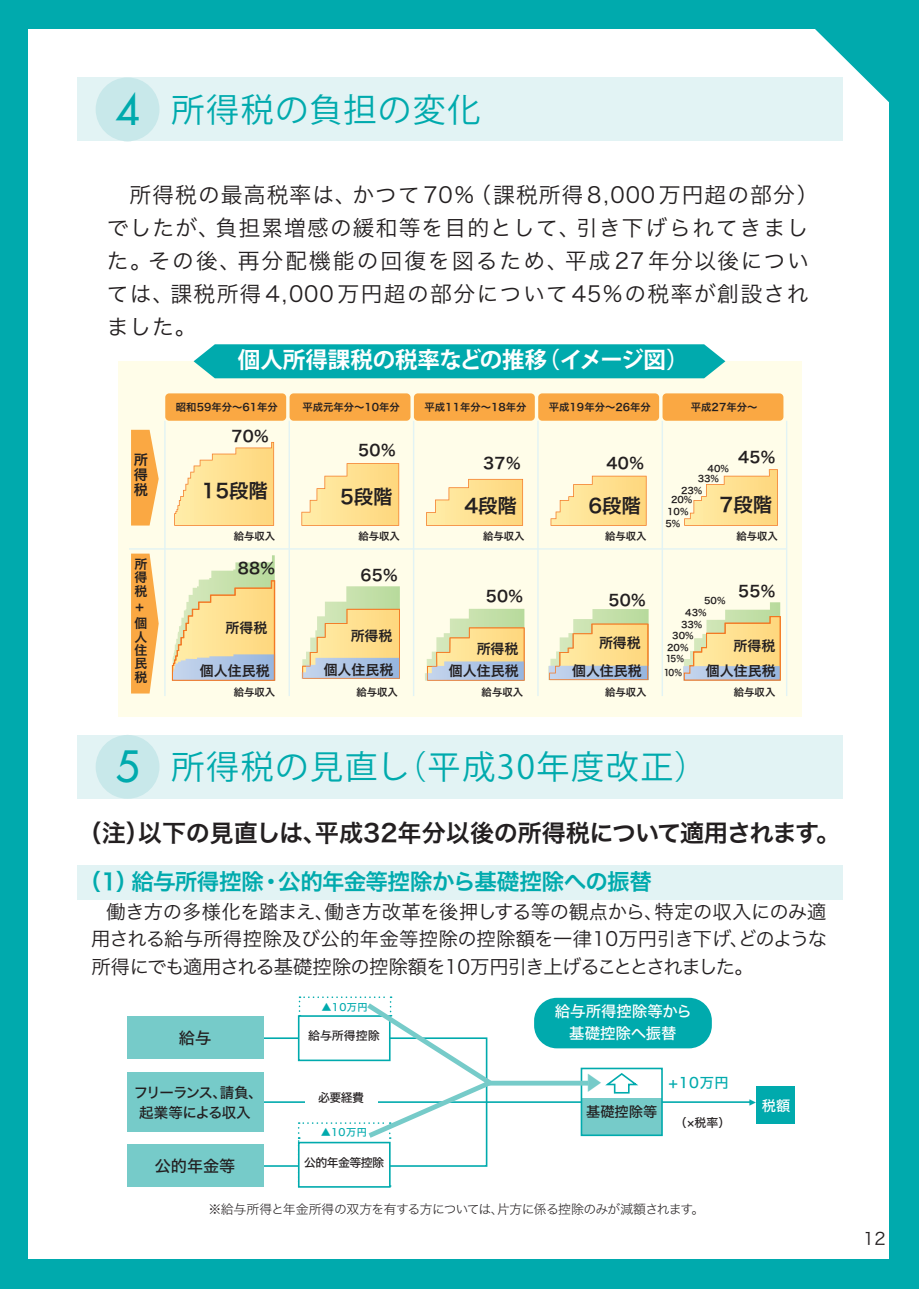
<style>
.page{position:relative;width:919px;height:1289px;background:#fff}
.page>*{position:absolute;margin:0;border:0;box-sizing:border-box;transform-origin:0 0}
.t1{font:42px "Futura";color:#00aaad}
.t2{font:33px "Koz Go Pr 6 N";letter-spacing:.05em;color:#00aaad}
.t3{font:24.15px "Hira Kaku Pro W6";letter-spacing:-.02em;color:#231f20}
.t4{font:22.5px "Hira Kaku Pro W6";letter-spacing:-.02em;color:#00aaad}
.t5{font:700 22.5px "Koz Go Pr 6 N";letter-spacing:-.01em;color:#fff}
.t6{font:21.75px/33px "Hira Kaku Pro W3";letter-spacing:.065em;color:#231f20}
.t7{font:19.35px/27.5px "Hira Kaku Pro W3";letter-spacing:-.065em;color:#231f20;text-align:justify}
.t8{font:19.35px "Hira Kaku Pro W6";color:#231f20}
.t9{font:19.05px "Koz Go Pr 6 N";color:#76cbc9;scale:1.06 1}
.t10{font:16.95px "Hira Kaku Pro W3";color:#231f20}
.t11{font:16.05px "Hiragino Sans W5";color:#231f20}
.t12{font:15.45px "Hira Kaku Pro W6";letter-spacing:.02em;color:#231f20}
.t13{font:15.45px/22.5px "Hiragino Sans W5";color:#fff;text-align:center}
.t14{font:14.55px/20.1px "Hiragino Sans W5";letter-spacing:-.055em;color:#231f20;text-align:center}
.t15{font:14.25px "Hiragino Sans W5";color:#231f20}
.t16{font:14.25px "Hiragino Sans W5";color:#00aaad}
.t17{font:14.25px/14.9px "Hira Kaku Pro W6";color:#231f20;text-align:justify}
.t18{font:14.25px "Hiragino Sans W5";color:#fff}
.t19{font:13.95px/21.8px "Hira Kaku Pro W6";color:#231f20;text-align:right}
.t20{font:12.9px "Hiragino Sans W2";letter-spacing:-.05em;color:#231f20}
.t21{font:12.9px/13.5px "Hira Kaku Pro W6";color:#231f20;text-align:justify}
.t22{font:11.85px "Hiragino Sans W5";letter-spacing:-.05em;color:#231f20}
.t23{font:10.35px "Hira Kaku Pro W6";color:#231f20}
.t24{font:10.2px "Hiragino Sans W5";letter-spacing:.05em;color:#00aaad}
.t25{font:9px/9.8px "Hira Kaku Pro W6";color:#231f20}
.t26{font:9px/13.8px "Hira Kaku Pro W6";color:#231f20;scale:.9 1}
.t27{font:6.6px "Koz Go Pr 6 N";color:#00aaad;scale:1.5 1}
</style>
<div class="page">
<div style="left:118px;top:361px;width:683px;height:355px;background:#fffde9"></div>
<div style="left:77px;top:865px;width:765px;height:34px;background:#e2f3f4"></div>
<svg style="left:815px;top:29px;width:74px;height:90px"></svg>
<hr style="left:259px;top:1101px;width:492px;height:1px;background:#00aaad">
<div style="left:127px;top:1016px;width:136px;height:43px;background:#76cbc9"></div>
<div style="left:756px;top:1085px;width:39px;height:38px;background:#00aaad"></div>
<div style="left:581px;top:1068px;width:81px;height:67px;background:#76cbc9"></div>
<div style="left:298px;top:1141px;width:92px;height:46px;border:2px solid #00aaad"></div>
<div style="left:127px;top:1144px;width:136px;height:42px;background:#76cbc9"></div>
<div style="left:127px;top:1072px;width:136px;height:59px;background:#76cbc9"></div>
<div style="left:534px;top:997px;width:177px;height:51px;background:#00aaad;border-radius:23px"></div>
<div style="left:581px;top:1068px;width:81px;height:30px;background:#fff"></div>
<div style="left:580px;top:1067px;width:82px;height:69px;border:2px solid #00aaad"></div>
<svg style="left:605px;top:1073px;width:33px;height:21px"></svg>
<svg style="left:247px;top:996px;width:253px;height:190px"></svg>
<div style="left:488px;top:1080px;width:100px;height:5px;background:#76cbc9"></div>
<svg style="left:193px;top:344px;width:532px;height:34px;background:#0caeb0"></svg>
<svg style="left:131px;top:430px;width:28px;height:95px"></svg>
<svg style="left:131px;top:553px;width:28px;height:140px"></svg>
<svg style="left:426px;top:479px;width:97px;height:46px"></svg>
<svg style="left:301px;top:463px;width:98px;height:62px"></svg>
<svg style="left:174px;top:442px;width:100px;height:83px"></svg>
<svg style="left:550px;top:476px;width:96px;height:49px"></svg>
<svg style="left:684px;top:469px;width:93px;height:56px"></svg>
<div style="left:165px;top:393px;width:121px;height:28px;background:#faa843;border-radius:4px"></div>
<div style="left:289px;top:393px;width:121px;height:28px;background:#faa843;border-radius:4px"></div>
<div style="left:414px;top:393px;width:120px;height:28px;background:#faa843;border-radius:4px"></div>
<div style="left:538px;top:393px;width:121px;height:28px;background:#faa843;border-radius:4px"></div>
<div style="left:662px;top:393px;width:121px;height:28px;background:#faa843;border-radius:4px"></div>
<svg style="left:683px;top:602px;width:97px;height:78px"></svg>
<svg style="left:548px;top:609px;width:100px;height:71px"></svg>
<svg style="left:425px;top:609px;width:99px;height:71px"></svg>
<svg style="left:301px;top:586px;width:99px;height:93px"></svg>
<svg style="left:172px;top:555px;width:103px;height:126px"></svg>
<hr style="left:164px;top:421px;width:2px;height:275px;background:#e2f3f4">
<hr style="left:288px;top:421px;width:2px;height:275px;background:#e2f3f4">
<hr style="left:413px;top:421px;width:1px;height:275px;background:#e2f3f4">
<hr style="left:537px;top:421px;width:1px;height:275px;background:#e2f3f4">
<hr style="left:661px;top:421px;width:2px;height:275px;background:#e2f3f4">
<hr style="left:785px;top:421px;width:2px;height:275px;background:#e2f3f4">
<hr style="left:129px;top:548px;width:657px;height:1px;background:#e2f3f4">
<div style="left:77px;top:77px;width:765px;height:64px;background:#e2f3f4"></div>
<div style="left:77px;top:734px;width:765px;height:64px;background:#e2f3f4"></div>
<div style="left:96px;top:77px;width:63px;height:64px;background:#c8e8ea;border-radius:50%"></div>
<div style="left:96px;top:735px;width:63px;height:63px;background:#c8e8ea;border-radius:50%"></div>
<div style="left:0;top:0;width:918px;height:29px;background:#00aaad"></div>
<div style="left:0;top:1258px;width:918px;height:30px;background:#00aaad"></div>
<div style="left:0;top:0;width:28px;height:1286px;background:#00aaad"></div>
<div style="left:889px;top:0;width:29px;height:1288px;background:#00aaad"></div>
<h1 class="t1" style="left:115px;top:82px;width:26px">4</h1>
<h1 class="t1" style="left:115px;top:82px;width:26px">1</h1>
<h2 class="t2" style="left:171px;top:91px;width:310px">所得税の負担の変化</h2>
<p class="t6" style="left:107px;top:176px;width:713px">　所得税の最高税率は、かつて70%（課税所得8,000万円超の部分）でしたが、負担累増感の緩和等を目的として、引き下げられてきました。その後、再分配機能の回復を図るため、平成27年分以後については、課税所得4,000万円超の部分について45%の税率が創設されました。</p>
<p class="t5" style="left:238px;top:347px;width:452px">個人所得課税の税率などの推移（イメージ図）</p>
<p class="t23" style="left:176px;top:398px;width:103px">昭和59年分～61年分</p>
<p class="t23" style="left:302px;top:398px;width:99px">平成元年分～10年分</p>
<p class="t23" style="left:424px;top:398px;width:103px">平成11年分～18年分</p>
<p class="t23" style="left:549px;top:398px;width:103px">平成19年分～26年分</p>
<p class="t23" style="left:691px;top:398px;width:68px">平成27年分～</p>
<p class="t17" style="left:134px;top:452px;width:15px">所得税</p>
<p class="t12" style="left:231px;top:422px;width:39px">70%</p>
<p class="t12" style="left:358px;top:436px;width:39px">50%</p>
<p class="t8" style="left:201px;top:472px;width:68px">15段階</p>
<p class="t8" style="left:340px;top:479px;width:54px">5段階</p>
<p class="t12" style="left:483px;top:449px;width:39px">37%</p>
<p class="t12" style="left:606px;top:449px;width:39px">40%</p>
<p class="t12" style="left:738px;top:443px;width:39px">45%</p>
<p class="t25" style="left:707px;top:463px;width:23px">40%</p>
<p class="t25" style="left:697px;top:473px;width:23px">33%</p>
<p class="t25" style="left:671px;top:485px;width:33px;text-indent:10px">23%<br>20%</p>
<p class="t8" style="left:464px;top:488px;width:54px">4段階</p>
<p class="t8" style="left:588px;top:488px;width:54px">6段階</p>
<p class="t8" style="left:719px;top:487px;width:54px">7段階</p>
<p class="t25" style="left:667px;top:506px;width:23px">10%</p>
<p class="t25" style="left:665px;top:518px;width:16px">5%</p>
<p class="t23" style="left:234px;top:526px;width:43px">給与収入</p>
<p class="t23" style="left:358px;top:526px;width:43px">給与収入</p>
<p class="t23" style="left:483px;top:526px;width:43px">給与収入</p>
<p class="t23" style="left:605px;top:526px;width:43px">給与収入</p>
<p class="t23" style="left:736px;top:526px;width:43px">給与収入</p>
<p class="t21" style="left:135px;top:556px;width:14px">所得税</p>
<p class="t21" style="left:148px;top:602px;width:10px;rotate:90deg">+</p>
<p class="t21" style="left:135px;top:616px;width:14px">個人住民税</p>
<p class="t12" style="left:238px;top:554px;width:39px">88%</p>
<p class="t12" style="left:360px;top:561px;width:39px">65%</p>
<p class="t19" style="left:225px;top:616px;width:43px">所得税</p>
<p class="t19" style="left:200px;top:659px;width:71px">個人住民税</p>
<p class="t19" style="left:350px;top:624px;width:43px">所得税</p>
<p class="t19" style="left:323px;top:658px;width:71px">個人住民税</p>
<p class="t12" style="left:486px;top:582px;width:39px">50%</p>
<p class="t12" style="left:608px;top:586px;width:39px">50%</p>
<p class="t19" style="left:449px;top:637px;width:71px">所得税<br>個人住民税</p>
<p class="t19" style="left:572px;top:628px;width:71px;line-height:27.5px">所得税<br>個人住民税</p>
<p class="t25" style="left:704px;top:595px;width:23px">50%</p>
<p class="t25" style="left:685px;top:607px;width:23px">43%</p>
<p class="t25" style="left:681px;top:619px;width:23px">33%</p>
<p class="t25" style="left:672px;top:630px;width:23px">30%</p>
<p class="t25" style="left:667px;top:642px;width:23px">20%</p>
<p class="t12" style="left:738px;top:577px;width:39px">55%</p>
<p class="t19" style="left:733px;top:634px;width:43px">所得税</p>
<p class="t26" style="left:664px;top:652px;width:24px">15%<br>10%</p>
<p class="t19" style="left:705px;top:659px;width:71px">個人住民税</p>
<p class="t23" style="left:234px;top:682px;width:43px">給与収入</p>
<p class="t23" style="left:605px;top:682px;width:43px">給与収入</p>
<p class="t23" style="left:734px;top:682px;width:43px">給与収入</p>
<p class="t23" style="left:356px;top:682px;width:43px">給与収入</p>
<p class="t23" style="left:481px;top:682px;width:43px">給与収入</p>
<h1 class="t1" style="left:115px;top:739px;width:26px">5</h1>
<h1 class="t1" style="left:115px;top:739px;width:26px">1</h1>
<h2 class="t2" style="left:171px;top:748px;width:537px">所得税の見直し（平成30年度改正）</h2>
<p class="t3" style="left:78px;top:811px;width:764px">（注）以下の見直しは、平成32年分以後の所得税について適用されます。</p>
<p class="t4" style="left:78px;top:861px;width:575px">（１）給与所得控除・公的年金等控除から基礎控除への振替</p>
<p class="t7" style="left:91px;top:896px;width:737px;text-indent:15px">働き方の多様化を踏まえ、働き方改革を後押しする等の観点から、特定の収入にのみ適用される給与所得控除及び公的年金等控除の控除額を一律10万円引き下げ、どのような所得にでも適用される基礎控除の控除額を10万円引き上げることとされました。</p>
<p class="t11" style="left:179px;top:1023px;width:34px">給与</p>
<p class="t14" style="left:134px;top:1081px;width:131px">フリーランス、請負、起業等による収入</p>
<p class="t11" style="left:155px;top:1151px;width:82px">公的年金等</p>
<p class="t24" style="left:321px;top:997px;width:48px">▲10万円</p>
<p class="t22" style="left:308px;top:1025px;width:73px">給与所得控除</p>
<p class="t22" style="left:318px;top:1087px;width:47px">必要経費</p>
<p class="t24" style="left:321px;top:1123px;width:48px">▲10万円</p>
<p class="t22" style="left:304px;top:1151px;width:81px">公的年金等控除</p>
<p class="t13" style="left:555px;top:998px;width:139px">給与所得控除等から基礎控除へ振替</p>
<p class="t16" style="left:668px;top:1069px;width:62px">+10万円</p>
<p class="t22" style="left:674px;top:1111px;width:57px">（×税率）</p>
<p class="t9" style="left:583px;top:1072px;width:21px">▶</p>
<p class="t15" style="left:586px;top:1098px;width:73px">基礎控除等</p>
<p class="t20" style="left:208px;top:1197px;width:497px">※給与所得と年金所得の双方を有する方については、片方に係る控除のみが減額されます。</p>
<p class="t18" style="left:761px;top:1092px;width:30px">税額</p>
<p class="t27" style="left:747px;top:1098px;width:8px">▶</p>
<p class="t10" style="left:863px;top:1223px;width:24px">12</p>
</div>
